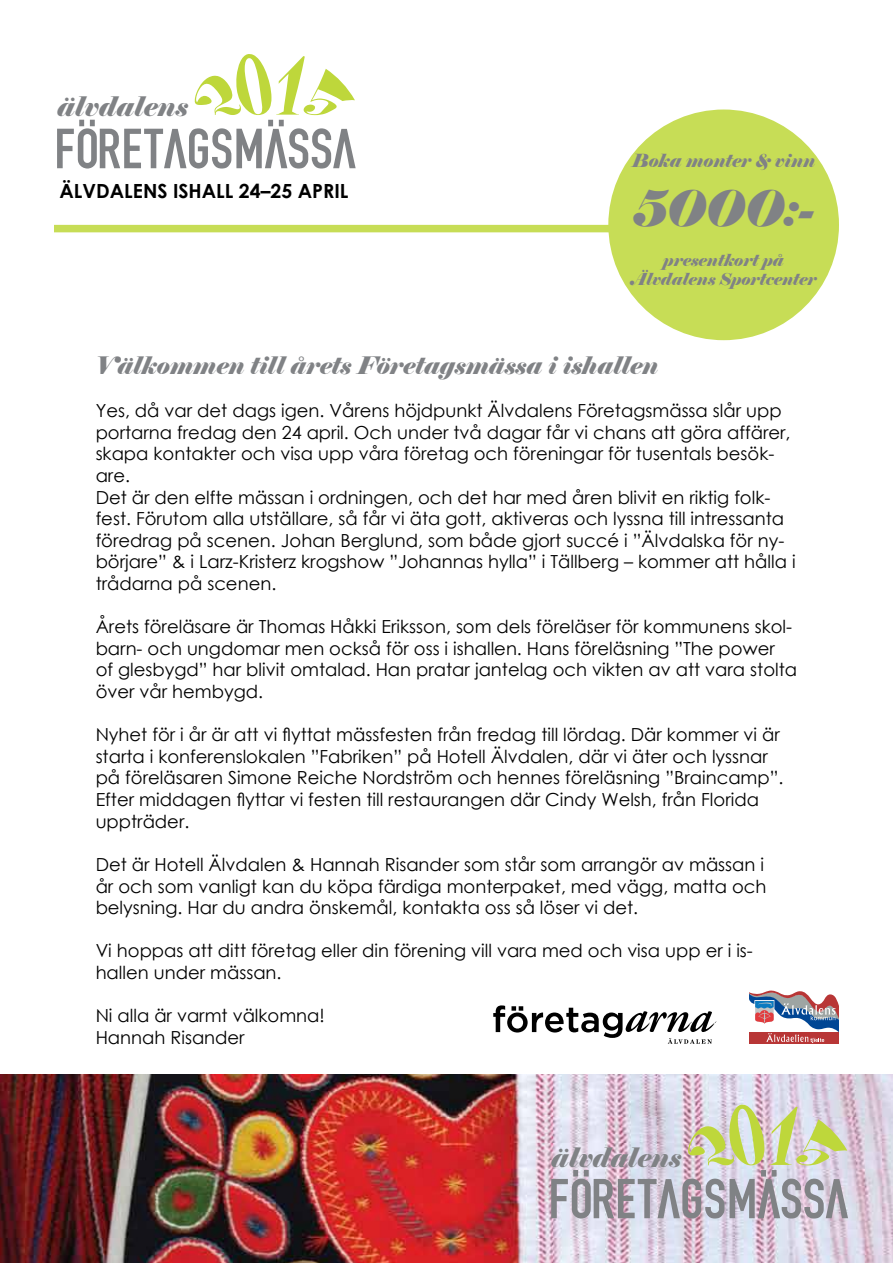
<style>
.page{position:relative;width:893px;height:1263px;background:#fff}
.page>*{position:absolute;margin:0;border:0;box-sizing:border-box;transform-origin:0 0}
.t1{font:59.1px "DENIAL";color:#808285}
.t2{font:58.8px "DENIAL";color:#808285}
.t3{font:italic 49.5px "Elephant";color:#808285}
.t4{font:italic 27px "Elephant";color:#808285}
.t5{font:italic 26.85px "Elephant";color:#808285}
.t6{font:italic 24px "Elephant";color:#808285}
.t7{font:700 19.5px "Century Gothic";color:#000}
.t8{font:18px/21.6px "Century Gothic";color:#000}
.t9{font:italic 18px "Elephant";color:#808285}
.t10{font:italic 16.5px/19.8px "Elephant";color:#808285;text-align:center}
</style>
<div class="page">
<svg style="left:195px;top:54px;width:160px;height:61px"></svg>
<div style="left:54px;top:225px;width:677px;height:7px;background:#c7dd56"></div>
<div style="left:608px;top:110px;width:231px;height:230px;background:#c7dd56;border-radius:50%"></div>
<svg style="left:493px;top:1005px;width:224px;height:39px"></svg>
<div style="left:749px;top:1032px;width:90px;height:12px;background:#b83636"></div>
<svg style="left:749px;top:990px;width:90px;height:53px"></svg>
<img style="left:0;top:1075px;width:893px;height:188px">
<svg style="left:688px;top:1105px;width:159px;height:60px;background:#d1d3ac"></svg>
<h3 class="t4" style="left:57px;top:90px;width:132px">älvdalens</h3>
<h1 class="t1" style="left:54px;top:114px;width:303px">FÖRETAGSMÄSSA</h1>
<p class="t7" style="left:60px;top:178px;width:290px">ÄLVDALENS ISHALL 24–25 APRIL</p>
<p class="t9" style="left:632px;top:149px;width:185px">Boka monter &amp; vinn</p>
<h3 class="t3" style="left:633px;top:177px;width:182px">5000:-</h3>
<p class="t10" style="left:630px;top:250px;width:188px">presentkort på<br>Älvdalens Sportcenter</p>
<h3 class="t6" style="left:96px;top:350px;width:564px">Välkommen till årets Företagsmässa i ishallen</h3>
<p class="t8" style="left:96px;top:400px;width:701px">Yes, då var det dags igen. Vårens höjdpunkt Älvdalens Företagsmässa slår upp portarna fredag den 24 april. Och under två dagar får vi chans att göra affärer, skapa kontakter och visa upp våra företag och föreningar för tusentals besök&shy;are.<br>Det är den elfte mässan i ordningen, och det har med åren blivit en riktig folk&shy;fest. Förutom alla utställare, så får vi äta gott, aktiveras och lyssna till intressanta föredrag på scenen. Johan Berglund, som både gjort succé i ”Älvdalska för ny&shy;börjare” &amp; i Larz-Kristerz krogshow ”Johannas hylla” i Tällberg – kommer att hålla i trådarna på scenen.</p>
<p class="t8" style="left:96px;top:616px;width:703px">Årets föreläsare är Thomas Håkki Eriksson, som dels föreläser för kommunens skol&shy;barn- och ungdomar men också för oss i ishallen. Hans föreläsning ”The power<br>of glesbygd” har blivit omtalad. Han pratar jantelag och vikten av att vara stolta över vår hembygd.</p>
<p class="t8" style="left:96px;top:724px;width:689px">Nyhet för i år är att vi flyttat mässfesten från fredag till lördag. Där kommer vi är starta i konferenslokalen ”Fabriken” på Hotell Älvdalen, där vi äter och lyssnar på föreläsaren Simone Reiche Nordström och hennes föreläsning ”Braincamp”.<br>Efter middagen flyttar vi festen till restaurangen där Cindy Welsh, från Florida uppträder.</p>
<p class="t8" style="left:96px;top:853px;width:672px">Det är Hotell Älvdalen &amp; Hannah Risander som står som arrangör av mässan i år och som vanligt kan du köpa färdiga monterpaket, med vägg, matta och belysning. Har du andra önskemål, kontakta oss så löser vi det.</p>
<p class="t8" style="left:96px;top:940px;width:659px">Vi hoppas att ditt företag eller din förening vill vara med och visa upp er i is&shy;hallen under mässan.</p>
<p class="t8" style="left:96px;top:1004px;width:231px">Ni alla är varmt välkomna!<br>Hannah Risander</p>
<h3 class="t5" style="left:551px;top:1140px;width:132px">älvdalens</h3>
<h2 class="t2" style="left:548px;top:1164px;width:301px">FÖRETAGSMÄSSA</h2>
</div>
